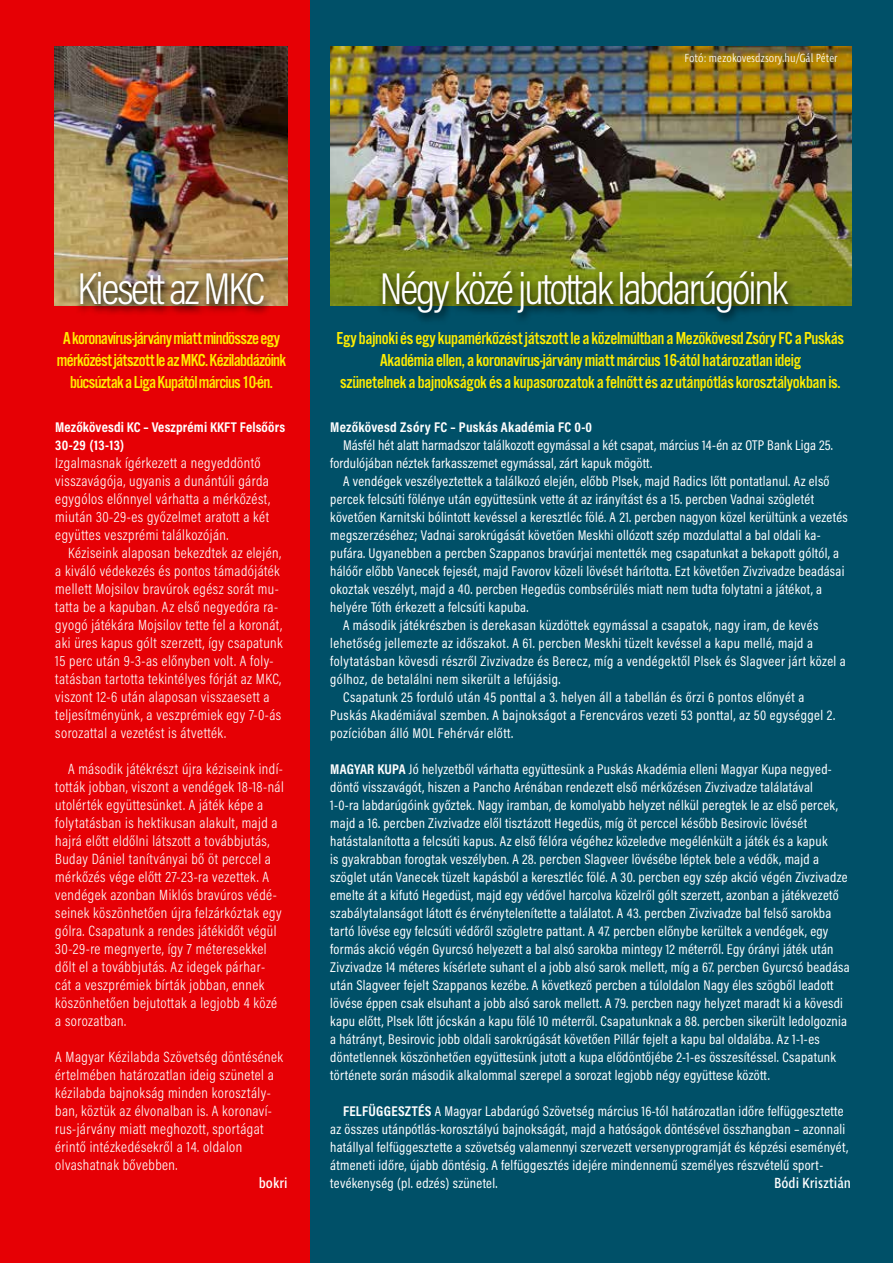
<style>
.page{position:relative;width:893px;height:1263px;background:#005068}
.page>*{position:absolute;margin:0;border:0;box-sizing:border-box;transform-origin:0 0}
.t1{font:300 45px "Acumin Pro Cond";letter-spacing:-.05em;color:#fff}
.t2{font:18px/21.6px "Alternate Got No 3 D";letter-spacing:-.02em;color:#ffed00;text-align:center}
.t3{font:18px/21.6px "Alternate Got No 3 D";letter-spacing:-.04em;color:#ffed00;text-align:center}
.t4{font:300 15px/18px "Acumin Pro Cond";letter-spacing:.03em;color:#fff}
.t5{font:15px "Ingra Cd";color:#fff}
.t6{font:14.25px/18px "Acumin Pro Cond";letter-spacing:.02em;color:#fff}
.t7{font:700 14.25px/18px "Acumin Pro Cond";letter-spacing:.015em;color:#fff}
.t8{font:300 12px "Ingra Cd";color:#fff}
.s1{font-weight:700}
</style>
<div class="page">
<div style="left:0;top:0;width:309px;height:1263px;background:#e60005"></div>
<img style="left:330px;top:47px;width:521px;height:258px">
<svg style="left:377px;top:267px;width:421px;height:54px"></svg>
<img style="left:55px;top:47px;width:233px;height:258px">
<svg style="left:75px;top:268px;width:199px;height:46px;background:#945f3c"></svg>
<p class="t8" style="left:684px;top:50px;width:155px">Fotó: mezokovesdzsory.hu/Gál Péter</p>
<h1 class="t1" style="left:78px;top:260px;width:189px">Kiesett az MKC</h1>
<p class="t3" style="left:57px;top:328px;width:231px">A koronavírus-járvány miatt mindössze egy mérkőzést játszott le az MKC. Kézilabdázóink búcsúztak a Liga Kupától március 10-én.</p>
<p class="t7" style="left:55px;top:418px;width:231px">Mezőkövesdi KC – Veszprémi KKFT Felsőörs<br>30-29 (13-13)</p>
<p class="t4" style="left:55px;top:454px;width:216px">Izgalmasnak ígérkezett a negyeddöntő visszavágója, ugyanis a dunántúli gárda egygólos előnnyel várhatta a mérkőzést, miután 30-29-es győzelmet aratott a két együttes veszprémi találkozóján.</p>
<p class="t4" style="left:55px;top:544px;width:229px;text-indent:13px">Kéziseink alaposan bekezdtek az elején, a kiváló védekezés és pontos támadójáték mellett Mojsilov bravúrok egész sorát mu&shy;tatta be a kapuban. Az első negyedóra ra&shy;gyogó játékára Mojsilov tette fel a koronát, aki üres kapus gólt szerzett, így csapatunk 15 perc után 9-3-as előnyben volt. A foly&shy;tatásban tartotta tekintélyes fórját az MKC, viszont 12-6 után alaposan visszaesett a teljesítményünk, a veszprémiek egy 7-0-ás sorozattal a vezetést is átvették.</p>
<p class="t4" style="left:55px;top:760px;width:230px;text-indent:13px">A második játékrészt újra kéziseink indí&shy;tották jobban, viszont a vendégek 18-18-nál utolérték együttesünket. A játék képe a folytatásban is hektikusan alakult, majd a hajrá előtt eldőlni látszott a továbbjutás, Buday Dániel tanítványai bő öt perccel a mérkőzés vége előtt 27-23-ra vezettek. A vendégek azonban Miklós bravúros védé&shy;seinek köszönhetően újra felzárkóztak egy gólra. Csapatunk a rendes játékidőt végül 30-29-re megnyerte, így 7 méteresekkel dőlt el a továbbjutás. Az idegek párhar&shy;cát a veszprémiek bírták jobban, ennek köszönhetően bejutottak a legjobb 4 közé a sorozatban.</p>
<p class="t4" style="left:55px;top:1048px;width:229px">A Magyar Kézilabda Szövetség döntésének értelmében határozatlan ideig szünetel a kézilabda bajnokság minden korosztály&shy;ban, köztük az élvonalban is. A koronaví&shy;rus-járvány miatt meghozott, sportágat érintő intézkedésekről a 14. oldalon olvashatnak bővebben.</p>
<p class="t5" style="left:259px;top:1174px;width:30px">bokri</p>
<h1 class="t1" style="left:380px;top:260px;width:410px">Négy közé jutottak labdarúgóink</h1>
<p class="t2" style="left:337px;top:328px;width:509px">Egy bajnoki és egy kupamérkőzést játszott le a közelmúltban a Mezőkövesd Zsóry FC a Puskás<br>Akadémia ellen, a koronavírus-járvány miatt március 16-ától határozatlan ideig<br>szünetelnek a bajnokságok és a kupasorozatok a felnőtt és az utánpótlás korosztályokban is.</p>
<p class="t7" style="left:330px;top:418px;width:263px">Mezőkövesd Zsóry FC – Puskás Akadémia FC 0-0</p>
<p class="t6" style="left:330px;top:436px;width:504px;text-indent:13px">Másfél hét alatt harmadszor találkozott egymással a két csapat, március 14-én az OTP Bank Liga 25. fordulójában néztek farkasszemet egymással, zárt kapuk mögött.</p>
<p class="t6" style="left:343px;top:472px;width:488px">A vendégek veszélyeztettek a találkozó elején, előbb Plsek, majd Radics lőtt pontatlanul. Az első</p>
<p class="t6" style="left:330px;top:490px;width:485px">percek felcsúti fölénye után együttesünk vette át az irányítást és a 15. percben Vadnai szögletét</p>
<p class="t6" style="left:330px;top:508px;width:519px">követően Karnitski bólintott kevéssel a keresztléc fölé. A 21. percben nagyon közel kerültünk a vezetés</p>
<p class="t6" style="left:330px;top:526px;width:492px">megszerzéséhez; Vadnai sarokrúgását követően Meskhi ollózott szép mozdulattal a bal oldali ka-</p>
<p class="t6" style="left:330px;top:544px;width:510px">pufára. Ugyanebben a percben Szappanos bravúrjai mentették meg csapatunkat a bekapott góltól, a</p>
<p class="t6" style="left:330px;top:562px;width:516px">hálóőr előbb Vanecek fejesét, majd Favorov közeli lövését hárította. Ezt követően Zivzivadze beadásai</p>
<p class="t6" style="left:330px;top:580px;width:493px">okoztak veszélyt, majd a 40. percben Hegedüs combsérülés miatt nem tudta folytatni a játékot, a</p>
<p class="t6" style="left:330px;top:598px;width:200px">helyére Tóth érkezett a felcsúti kapuba.</p>
<p class="t6" style="left:343px;top:616px;width:477px">A második játékrészben is derekasan küzdöttek egymással a csapatok, nagy iram, de kevés</p>
<p class="t6" style="left:330px;top:634px;width:484px">lehetőség jellemezte az időszakot. A 61. percben Meskhi tüzelt kevéssel a kapu mellé, majd a</p>
<p class="t6" style="left:330px;top:652px;width:517px">folytatásban kövesdi részről Zivzivadze és Berecz, míg a vendégektől Plsek és Slagveer járt közel a</p>
<p class="t6" style="left:330px;top:670px;width:232px">gólhoz, de betalálni nem sikerült a lefújásig.</p>
<p class="t6" style="left:343px;top:688px;width:463px">Csapatunk 25 forduló után 45 ponttal a 3. helyen áll a tabellán és őrzi 6 pontos előnyét a</p>
<p class="t6" style="left:330px;top:706px;width:506px">Puskás Akadémiával szemben. A bajnokságot a Ferencváros vezeti 53 ponttal, az 50 egységgel 2.</p>
<p class="t6" style="left:330px;top:724px;width:185px">pozícióban álló MOL Fehérvár előtt.</p>
<p class="t6" style="left:330px;top:760px;width:521px"><span class="s1">MAGYAR KUPA</span> Jó helyzetből várhatta együttesünk a Puskás Akadémia elleni Magyar Kupa negyed&shy;döntő visszavágót, hiszen a Pancho Arénában rendezett első mérkőzésen Zivzivadze találatával<br>1-0-ra labdarúgóink győztek. Nagy iramban, de komolyabb helyzet nélkül peregtek le az első percek, majd a 16. percben Zivzivadze elől tisztázott Hegedüs, míg öt perccel később Besirovic lövését hatástalanította a felcsúti kapus. Az első félóra végéhez közeledve megélénkült a játék és a kapuk<br>is gyakrabban forogtak veszélyben. A 28. percben Slagveer lövésébe léptek bele a védők, majd a szöglet után Vanecek tüzelt kapásból a keresztléc fölé. A 30. percben egy szép akció végén Zivzivadze emelte át a kifutó Hegedüst, majd egy védővel harcolva közelről gólt szerzett, azonban a játékvezető szabálytalanságot látott és érvénytelenítette a találatot. A 43. percben Zivzivadze bal felső sarokba tartó lövése egy felcsúti védőről szögletre pattant. A 47. percben előnybe kerültek a vendégek, egy formás akció végén Gyurcsó helyezett a bal alsó sarokba mintegy 12 méterről. Egy órányi játék után Zivzivadze 14 méteres kísérlete suhant el a jobb alsó sarok mellett, míg a 67. percben Gyurcsó beadása után Slagveer fejelt Szappanos kezébe. A következő percben a túloldalon Nagy éles szögből leadott lövése éppen csak elsuhant a jobb alsó sarok mellett. A 79. percben nagy helyzet maradt ki a kövesdi kapu előtt, Plsek lőtt jócskán a kapu fölé 10 méterről. Csapatunknak a 88. percben sikerült ledolgoznia a hátrányt, Besirovic jobb oldali sarokrúgását követően Pillár fejelt a kapu bal oldalába. Az 1-1-es döntetlennek köszönhetően együttesünk jutott a kupa elődöntőjébe 2-1-es összesítéssel. Csapatunk története során második alkalommal szerepel a sorozat legjobb négy együttese között.</p>
<p class="t6" style="left:330px;top:1102px;width:520px;text-indent:13px"><span class="s1">FELFÜGGESZTÉS</span> A Magyar Labdarúgó Szövetség március 16-tól határozatlan időre felfüggesztette az összes utánpótlás-korosztályú bajnokságát, majd a hatóságok döntésével összhangban – azonnali hatállyal felfüggesztette a szövetség valamennyi szervezett versenyprogramját és képzési eseményét, átmeneti időre, újabb döntésig. A felfüggesztés idejére mindennemű személyes részvételű sport&shy;tevékenység (pl. edzés) szünetel.</p>
<p class="t5" style="left:774px;top:1174px;width:78px">Bódi Krisztián</p>
</div>
